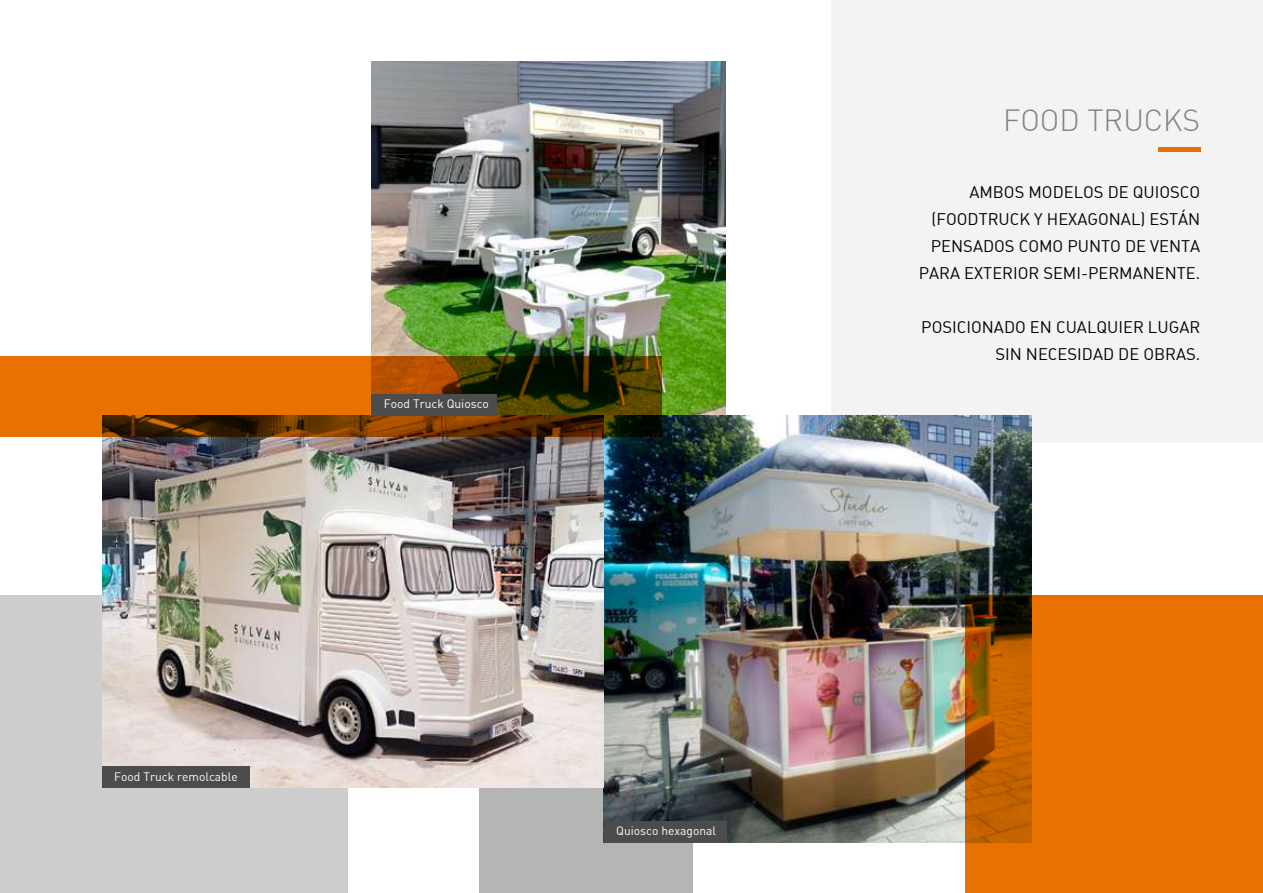
<style>
.page{position:relative;width:1263px;height:893px;background:#fff}
.page>*{position:absolute;margin:0;border:0;box-sizing:border-box;transform-origin:0 0}
.t1{font:300 30px "DIN";color:#818181}
.t2{font:16.5px/27px "DIN Alternate";color:#000;text-align:right}
.t3{font:12px "DIN Alternate";color:#fff}
</style>
<div class="page">
<div style="left:479px;top:595px;width:213px;height:298px;background:#b5b5b5"></div>
<div style="left:0;top:595px;width:348px;height:298px;background:#cdcdcd"></div>
<div style="left:831px;top:0;width:432px;height:442px;background:#f3f3f3"></div>
<div style="left:1158px;top:147px;width:42px;height:5px;background:#e87200"></div>
<img style="left:372px;top:62px;width:353px;height:353px">
<img style="left:604px;top:415px;width:427px;height:428px">
<svg style="left:965px;top:595px;width:298px;height:298px;background:#da6b00"></svg>
<div style="left:604px;top:821px;width:122px;height:22px;background:#4c4c4c"></div>
<img style="left:102px;top:437px;width:502px;height:351px">
<svg style="left:0;top:356px;width:661px;height:81px;background:#984f00"></svg>
<div style="left:372px;top:394px;width:125px;height:21px;background:#4c4c4c"></div>
<div style="left:102px;top:766px;width:148px;height:22px;background:#4c4c4c"></div>
<p class="t3" style="left:114px;top:769px;width:125px">Food Truck remolcable</p>
<p class="t3" style="left:384px;top:397px;width:106px">Food Truck Quiosco</p>
<p class="t3" style="left:616px;top:823px;width:101px">Quiosco hexagonal</p>
<h1 class="t1" style="left:1003px;top:101px;width:199px">FOOD TRUCKS</h1>
<p class="t2" style="left:919px;top:178px;width:283px">AMBOS MODELOS DE QUIOSCO (FOODTRUCK Y HEXAGONAL) ESTÁN<br>PENSADOS COMO PUNTO DE VENTA<br>PARA EXTERIOR SEMI-PERMANENTE.</p>
<p class="t2" style="left:921px;top:313px;width:280px">POSICIONADO EN CUALQUIER LUGAR<br>SIN NECESIDAD DE OBRAS.</p>
</div>
